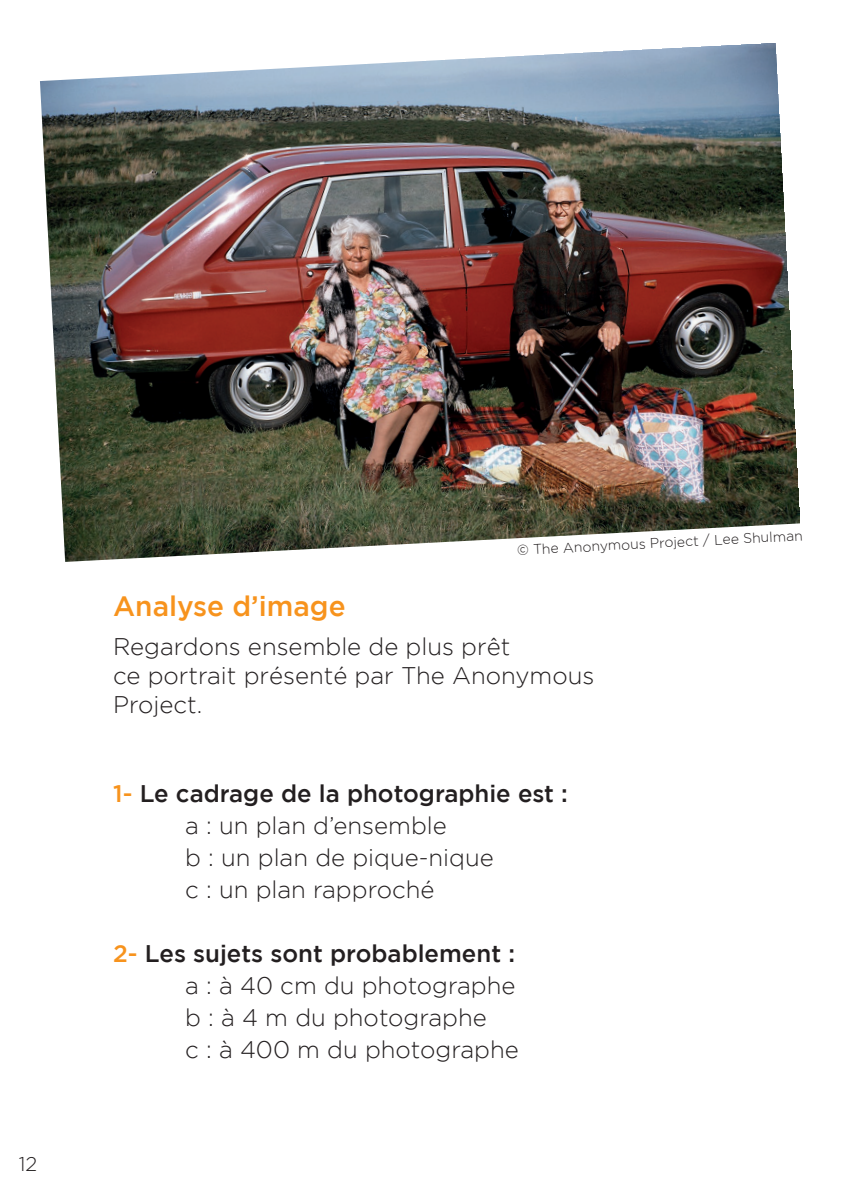
<style>
.page{position:relative;width:842px;height:1198px;background:#fff}
.page>*{position:absolute;margin:0;border:0;box-sizing:border-box;transform-origin:0 0}
.t1{font:500 28px "Gotham";color:#f7931d}
.t2{font:300 24px/28.8px "Gotham";color:#231f20}
.t3{font:500 24px "Gotham";color:#231f20}
.t4{font:300 20px "Gotham";color:#231f20}
.t5{font:300 14px "Gotham";color:#231f20}
.s1{color:#f7931d}
</style>
<div class="page">
<img style="left:40px;top:43px;width:760px;height:519px">
<p class="t4" style="left:19px;top:1152px;width:20px">12</p>
<p class="t5" style="left:517px;top:543px;width:287px;rotate:-3deg">© The Anonymous Project / Lee Shulman</p>
<p class="t1" style="left:113px;top:590px;width:234px">Analyse d’image</p>
<p class="t2" style="left:113px;top:632px;width:399px">Regardons ensemble de plus prêt</p>
<p class="t2" style="left:113px;top:661px;width:483px">ce portrait présenté par The Anonymous<br>Project.</p>
<p class="t3" style="left:113px;top:780px;width:456px"><span class="s1">1-</span> Le cadrage de la photographie est :</p>
<p class="t2" style="left:185px;top:811px;width:263px">a : un plan d’ensemble</p>
<p class="t2" style="left:185px;top:843px;width:310px">b : un plan de pique-nique</p>
<p class="t2" style="left:185px;top:875px;width:251px">c : un plan rapproché</p>
<p class="t3" style="left:113px;top:940px;width:403px"><span class="s1">2-</span> Les sujets sont probablement :</p>
<p class="t2" style="left:185px;top:971px;width:332px">a : à 40 cm du photographe</p>
<p class="t2" style="left:185px;top:1003px;width:303px">b : à 4 m du photographe</p>
<p class="t2" style="left:185px;top:1035px;width:335px">c : à 400 m du photographe</p>
</div>
